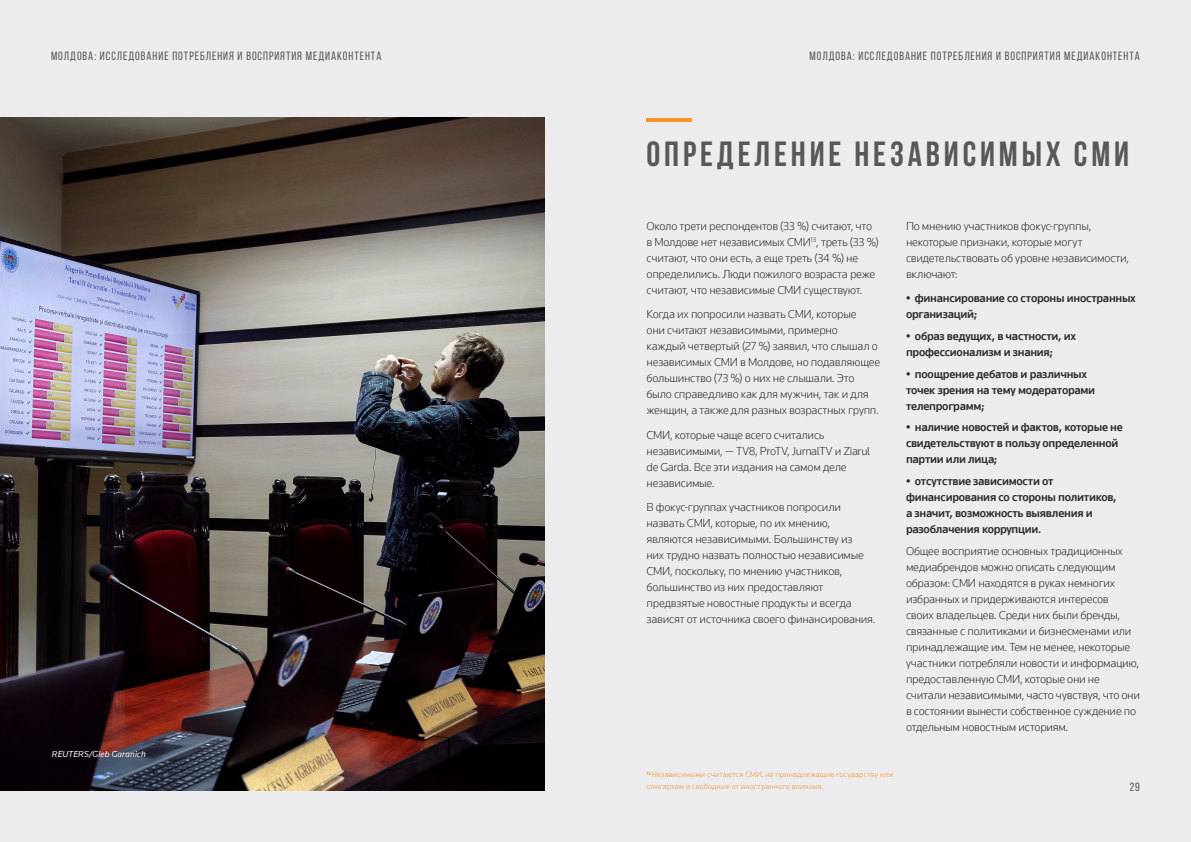
<style>
.page{position:relative;width:1191px;height:842px;background:#ececee}
.page>*{position:absolute;margin:0;border:0;box-sizing:border-box;transform-origin:0 0}
.Titles{font:700 35px "Bebas Neue";letter-spacing:.11em;color:#57585a}
.t1{font:300 12px/16px "Knowledge";letter-spacing:-.02em;color:#2e2b2c}
.t2{font:500 12px/16px "Knowledge";letter-spacing:-.02em;color:#2e2b2c}
.t3{font:12px "Bebas Neue";letter-spacing:.08em;color:#57585a}
.t4{font:italic 9px "Knowledge";letter-spacing:.015em;color:#fff}
.t5{font:300 8px/12px "Knowledge";letter-spacing:.015em;color:#f6922c}
</style>
<div class="page">
<img style="left:0;top:118px;width:544px;height:673px">
<hr style="left:646px;top:118px;width:46px;height:3px;background:#f6922c">
<p class="t3" style="left:51px;top:49px;width:332px">Молдова: Исследование потребления и восприятия медиаконтента</p>
<p class="t3" style="left:809px;top:49px;width:332px">Молдова: Исследование потребления и восприятия медиаконтента</p>
<p class="Titles" style="left:646px;top:134px;width:484px">Определение независимых СМИ</p>
<p class="t4" style="left:52px;top:748px;width:95px">REUTERS/Gleb Garanich</p>
<p class="t1" style="left:646px;top:217px;width:234px">Около трети респондентов (33 %) считают, что в Молдове нет независимых СМИ<sup>13</sup>, треть (33 %) считают, что они есть, а еще треть (34 %) не определились. Люди пожилого возраста реже считают, что независимые СМИ существуют.</p>
<p class="t1" style="left:646px;top:306px;width:235px">Когда их попросили назвать СМИ, которые<br>они считают независимыми, примерно<br>каждый четвертый (27 %) заявил, что слышал о независимых СМИ в Молдове, но подавляющее большинство (73 %) о них не слышали. Это было справедливо как для мужчин, так и для женщин, а также для разных возрастных групп.</p>
<p class="t1" style="left:646px;top:426px;width:225px">СМИ, которые чаще всего считались независимыми, — TV8, ProTV, JurnalTV и Ziarul de Garda. Все эти издания на самом деле независимые.</p>
<p class="t1" style="left:646px;top:499px;width:231px">В фокус-группах участников попросили назвать СМИ, которые, по их мнению, являются независимыми. Большинству из<br>них трудно назвать полностью независимые СМИ, поскольку, по мнению участников, большинство из них предоставляют предвзятые новостные продукты и всегда зависят от источника своего финансирования.</p>
<p class="t1" style="left:906px;top:217px;width:224px">По мнению участников фокус-группы, некоторые признаки, которые могут свидетельствовать об уровне независимости, включают:</p>
<p class="t2" style="left:906px;top:290px;width:231px">• финансирование со стороны иностранных организаций;</p>
<p class="t2" style="left:906px;top:328px;width:171px">• образ ведущих, в частности, их профессионализм и знания;</p>
<p class="t2" style="left:906px;top:365px;width:191px">• поощрение дебатов и различных точек зрения на тему модераторами телепрограмм;</p>
<p class="t2" style="left:906px;top:419px;width:218px">• наличие новостей и фактов, которые не свидетельствуют в пользу определенной партии или лица;</p>
<p class="t2" style="left:906px;top:473px;width:212px">• отсутствие зависимости от финансирования со стороны политиков, а значит, возможность выявления и разоблачения коррупции.</p>
<p class="t1" style="left:906px;top:542px;width:235px">Общее восприятие основных традиционных медиабрендов можно описать следующим образом: СМИ находятся в руках немногих избранных и придерживаются интересов<br>своих владельцев. Среди них были бренды, связанные с политиками и бизнесменами или принадлежащие им. Тем не менее, некоторые участники потребляли новости и информацию, предоставленную СМИ, которые они не считали независимыми, часто чувствуя, что они в состоянии вынести собственное суждение по отдельным новостным историям.</p>
<p class="t5" style="left:646px;top:769px;width:248px"><sup>13</sup> Независимыми считаются СМИ, не принадлежащие государству или олигархам и свободные от иностранного влияния.</p>
<p class="t3" style="left:1129px;top:780px;width:12px">29</p>
</div>
